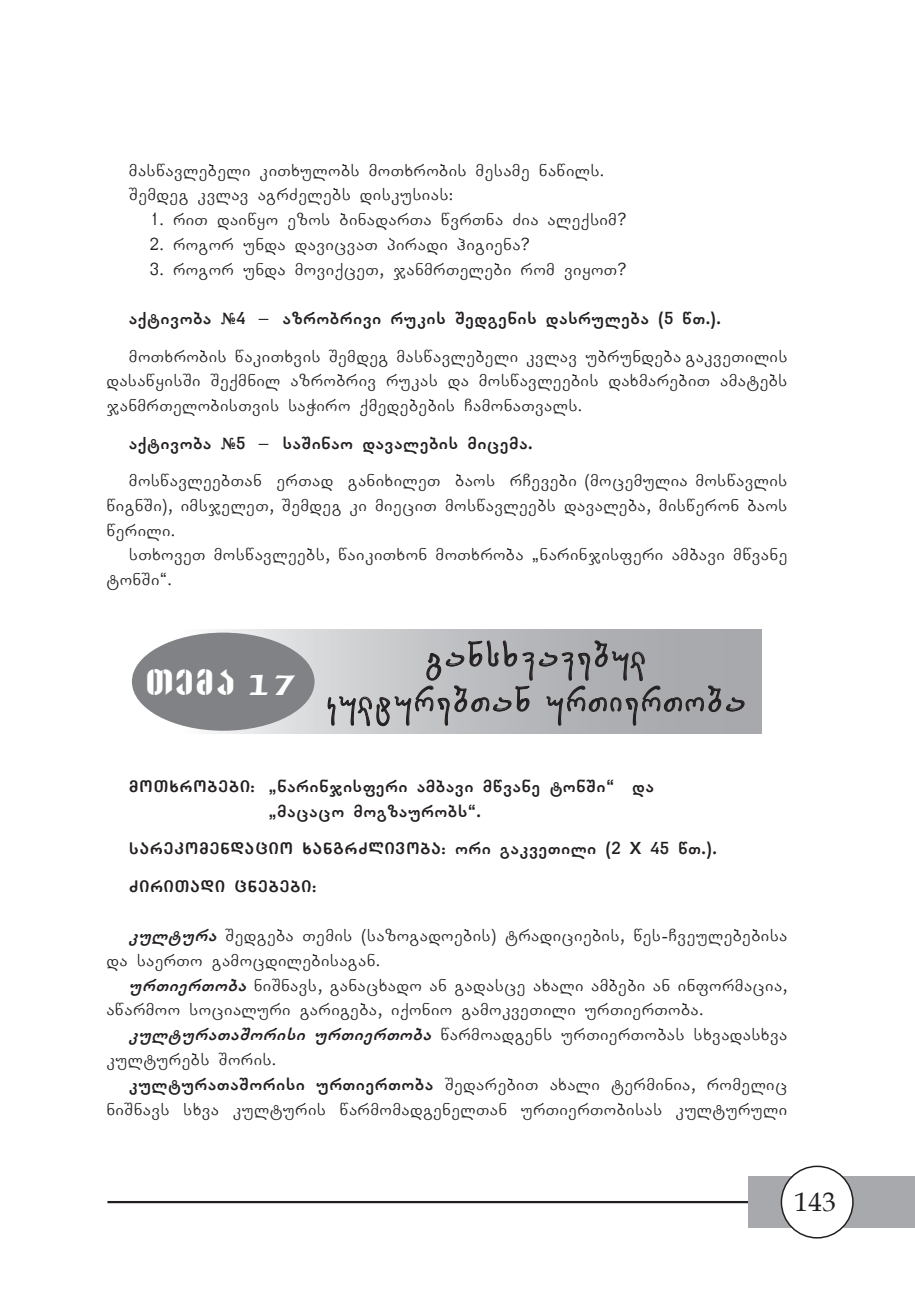
<style>
.page{position:relative;width:915px;height:1306px;background:#fff}
.page>*{position:absolute;margin:0;border:0;box-sizing:border-box;transform-origin:0 0}
.t1{font:41.55px "Napraliani";letter-spacing:.07em;color:#fff}
.t2{font:34.5px/45px "Daviti";letter-spacing:.07em;color:#231f20;text-align:center}
.T_E_X_T_I{font:27px "Book Antiqua";color:#231f20}
.T_E_X_T_I-2{font:17.25px/24.8px "Kolhety Normal";letter-spacing:.02em;color:#231f20}
.T_E_X_T_I-3{font:700 17.25px "Kolhety";letter-spacing:.02em;color:#231f20}
.T_E_X_T_I___Chamonat{font:17.25px "Kolhety Normal";letter-spacing:.02em;color:#231f20}
.T_E_X_T_I-4{font:700 16.5px "Kolhety Mt";letter-spacing:.02em;color:#231f20}
.s1{font-family:"GEO Litnusx"}
.s2{font-family:"G&G G Rigolia";font-weight:400}
.s3{font-family:"Kolhety Mt";font-size:16.5px}
.s4{font-family:"Kolhety";font-size:17.25px}
.s5{font-family:"Kolhety";font-weight:700;font-style:italic}
.s6{font-family:"Kolhety";font-weight:700}
</style>
<div class="page">
<hr style="left:107px;top:1200px;width:653px;height:3px;background:#231f20">
<div style="left:748px;top:1176px;width:166px;height:51px;background:#a8a9ad"></div>
<div style="left:781px;top:1166px;width:71px;height:71px;background:#fff;border-radius:50%"></div>
<div style="left:780px;top:1165px;width:73px;height:73px;border:2px solid #231f20;border-radius:50%"></div>
<svg style="left:183px;top:629px;width:578px;height:104px;background:#c3c4c7"></svg>
<svg style="left:327px;top:640px;width:417px;height:94px;background:#abacaf"></svg>
<div style="left:132px;top:632px;width:182px;height:98px;background:#808285;border-radius:50%"></div>
<p class="T_E_X_T_I-2" style="left:129px;top:159px;width:477px">MASWAVLEBELI KITXULOBS MOTXROBIS MESAME NAWILS.</p>
<p class="T_E_X_T_I-2" style="left:129px;top:183px;width:326px">SEMDEG KVLAV AGRZELEBS DISKUSIAS:</p>
<p class="T_E_X_T_I___Chamonat" style="left:150px;top:211px;width:478px">1. RIT DAIWYO EZOS BINADARTA WVRTNA ZIA ALEQSIM?</p>
<p class="T_E_X_T_I___Chamonat" style="left:150px;top:235px;width:381px">2. ROGOR UNDA DAVICVAT PIRADI HIGIENA?</p>
<p class="T_E_X_T_I___Chamonat" style="left:150px;top:260px;width:478px">3. ROGOR UNDA MOVIQCET, JANMRTELEBI ROM VIYOT?</p>
<p class="T_E_X_T_I-3" style="left:129px;top:310px;width:593px">AQTIVOBA <span class="s1">#</span>4 <span class="s2">_</span> AZROBRIVI RUKIS SEDGENIS DASRULEBA (5 WT.).</p>
<p class="T_E_X_T_I-2" style="left:106px;top:345px;width:682px;text-align:justify;text-indent:22px">MOTXROBIS WAKITXVIS SEMDEG MASWAVLEBELI KVLAV UBRUNDEBA GAKVETILIS DASAWYISSI SEQMNIL AZROBRIV RUKAS DA MOSWAVLEEBIS DAXMAREBIT AMATEBS JANMRTELOBISTVIS SAWIRO QMEDEBEBIS CAMONATVALS.</p>
<p class="T_E_X_T_I-3" style="left:129px;top:434px;width:405px">AQTIVOBA <span class="s1">#</span>5 <span class="s2">_</span> SASINAO DAVALEBIS MICEMA.</p>
<p class="T_E_X_T_I-2" style="left:106px;top:469px;width:682px;text-align:justify;text-indent:22px">MOSWAVLEEBTAN ERTAD GANIXILET BAOS RCEVEBI (MOCEMULIA MOSWAVLIS WIGNSI), IMSJELET, SEMDEG KI MIECIT MOSWAVLEEBS DAVALEBA, MISWERON BAOS WERILI.</p>
<p class="T_E_X_T_I-2" style="left:106px;top:543px;width:682px;text-indent:22px">STXOVET MOSWAVLEEBS, WAIKITXON MOTXROBA `NARINJISFERI AMBAVI MWVANE<br>TONSI~.</p>
<p class="t1" style="left:146px;top:659px;width:154px">TEMA 17</p>
<p class="t2" style="left:326px;top:637px;width:420px">GANSXVAVEBUL<br>KULTUREBTAN URTIERTOBA</p>
<p class="T_E_X_T_I-3" style="left:129px;top:777px;width:526px"><span class="s3">MOTXROBEBI:</span> `NARINJISFERI AMBAVI MWVANE TONSI~ DA</p>
<p class="T_E_X_T_I-3" style="left:268px;top:802px;width:214px">`MACACO MOGZAUROBS~.</p>
<p class="T_E_X_T_I-4" style="left:129px;top:840px;width:589px">SAREKOMENDACIO XANGRZLIVOBA: <span class="s4">ORI GAKVETILI (2 X 45 WT.).</span></p>
<p class="T_E_X_T_I-4" style="left:129px;top:878px;width:189px">ZIRITADI CNEBEBI:</p>
<p class="T_E_X_T_I-2" style="left:106px;top:924px;width:682px;text-indent:22px"><span class="s5">KULTURA</span> SEDGEBA TEMIS (SAZOGADOEBIS) TRADICIEBIS, WES-CVEULEBEBISA<br>DA SAERTO GAMOCDILEBISAGAN.</p>
<p class="T_E_X_T_I-2" style="left:106px;top:973px;width:682px;text-indent:22px"><span class="s5">URTIERTOBA</span> NISNAVS, GANACXADO AN GADASCE AXALI AMBEBI AN INFORMACIA,<br>AWARMOO SOCIALURI GARIGEBA, IQONIO GAMOKVETILI URTIERTOBA.</p>
<p class="T_E_X_T_I-2" style="left:106px;top:1023px;width:682px;text-indent:22px"><span class="s5">KULTURATASORISI URTIERTOBA</span> WARMOADGENS URTIERTOBAS SXVADASXVA<br>KULTUREBS SORIS.</p>
<p class="T_E_X_T_I-2" style="left:106px;top:1072px;width:682px;text-align:right"><span class="s6">KULTURATASORISI URTIERTOBA</span> SEDAREBIT AXALI TERMINIA, ROMELIC<br>NISNAVS SXVA KULTURIS WARMOMADGENELTAN URTIERTOBISAS KULTURULI</p>
<p class="T_E_X_T_I" style="left:794px;top:1182px;width:43px">143</p>
</div>
